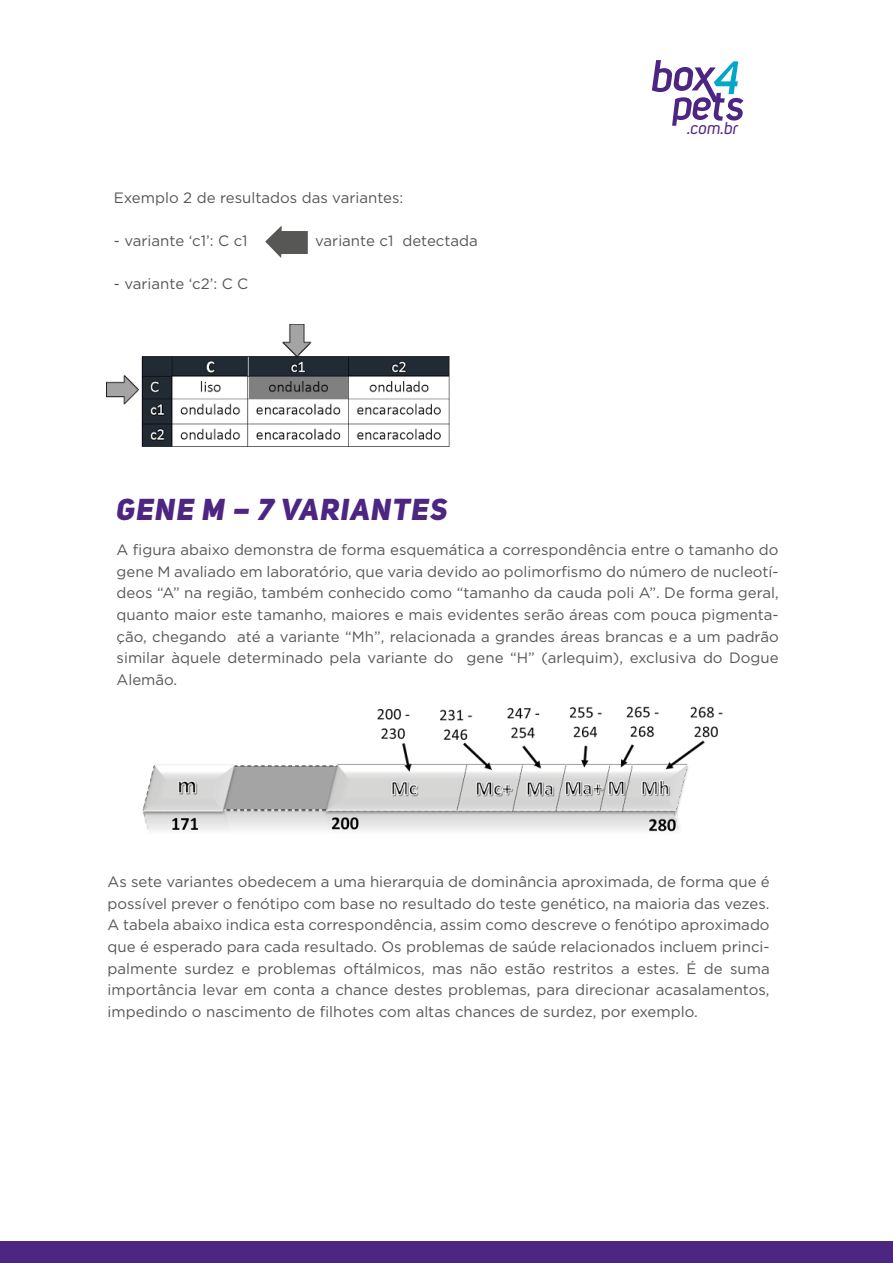
<style>
.page{position:relative;width:893px;height:1263px;background:#fff}
.page>*{position:absolute;margin:0;border:0;box-sizing:border-box;transform-origin:0 0}
.t1{font:30px "Uni Sans Heavy Italic CAPS";letter-spacing:.04em;color:#4d2682}
.t2{font:italic 16.95px "Uni Sans";color:#4d2682}
.t3{font:15px/21.6px "Gotham";color:#575756;text-align:justify}
</style>
<div class="page">
<svg style="left:265px;top:226px;width:43px;height:32px"></svg>
<img style="left:106px;top:324px;width:344px;height:123px">
<svg style="left:652px;top:60px;width:91px;height:66px"></svg>
<img style="left:142px;top:706px;width:581px;height:126px">
<div style="left:0;top:1241px;width:893px;height:22px;background:#4d2682"></div>
<p class="t3" style="left:114px;top:187px;width:291px">Exemplo 2 de resultados das variantes:</p>
<p class="t3" style="left:114px;top:230px;width:135px">- variante ‘c1’: C c1</p>
<p class="t3" style="left:315px;top:230px;width:164px">variante c1 detectada</p>
<p class="t3" style="left:114px;top:273px;width:136px">- variante ‘c2’: C C</p>
<h1 class="t1" style="left:117px;top:491px;width:332px">GENE M – 7 VARIANTES</h1>
<p class="t2" style="left:687px;top:117px;width:53px">.com.br</p>
<p class="t3" style="left:117px;top:539px;width:664px">A figura abaixo demonstra de forma esquemática a correspondência entre o tamanho do gene M avaliado em laboratório, que varia devido ao polimorfismo do número de nucleotí&shy;deos “A” na região, também conhecido como “tamanho da cauda poli A”. De forma geral, quanto maior este tamanho, maiores e mais evidentes serão áreas com pouca pigmenta&shy;ção, chegando até a variante “Mh”, relacionada a grandes áreas brancas e a um padrão similar àquele determinado pela variante do gene “H” (arlequim), exclusiva do Dogue Alemão.</p>
<p class="t3" style="left:108px;top:871px;width:664px">As sete variantes obedecem a uma hierarquia de dominância aproximada, de forma que é possível prever o fenótipo com base no resultado do teste genético, na maioria das vezes.<br>A tabela abaixo indica esta correspondência, assim como descreve o fenótipo aproximado que é esperado para cada resultado. Os problemas de saúde relacionados incluem princi&shy;palmente surdez e problemas oftálmicos, mas não estão restritos a estes. É de suma importância levar em conta a chance destes problemas, para direcionar acasalamentos, impedindo o nascimento de filhotes com altas chances de surdez, por exemplo.</p>
</div>
